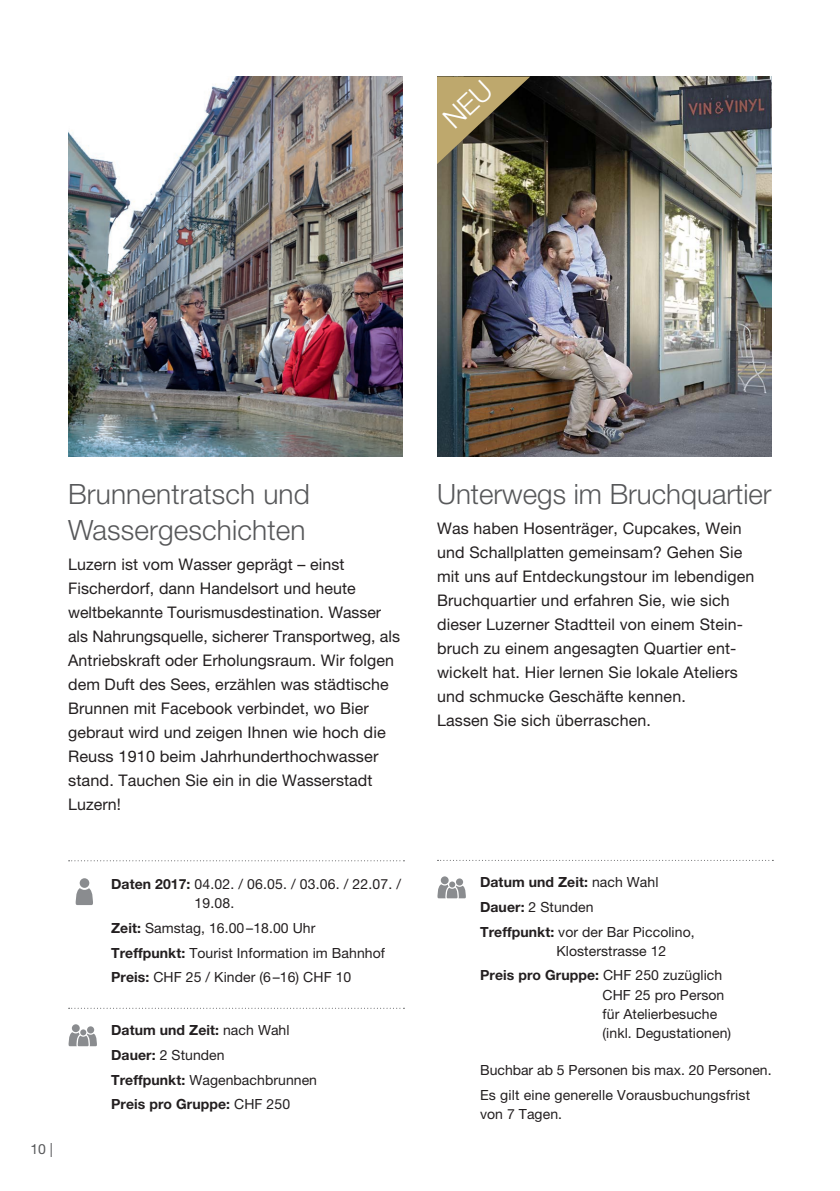
<style>
.page{position:relative;width:840px;height:1191px;background:#fff}
.page>*{position:absolute;margin:0;border:0;box-sizing:border-box;transform-origin:0 0}
.t1{font:300 28px/36px "Helvetica Neue";letter-spacing:.005em;color:#57585a}
.t2{font:16px/24px "Helvetica Neue";letter-spacing:.005em;color:#231f20}
.t3{font:14px/24.6px "Helvetica Neue";letter-spacing:.005em;color:#231f20}
.t4{font:700 14px/24.6px "Helvetica Neue";letter-spacing:.005em;color:#231f20}
.t5{font:14px "Helvetica Neue LT Std";color:#57585a}
.s1{font-weight:700}
.s2{font-weight:400}
</style>
<div class="page">
<img style="left:68px;top:77px;width:335px;height:379px">
<svg style="left:75px;top:888px;width:18px;height:17px"></svg>
<div style="left:80px;top:878px;width:9px;height:10px;background:#8a8c8f;border-radius:50%"></div>
<svg style="left:68px;top:1024px;width:29px;height:22px"></svg>
<svg style="left:69px;top:1007px;width:335px;height:1px"></svg>
<svg style="left:69px;top:860px;width:335px;height:1px"></svg>
<svg style="left:437px;top:876px;width:29px;height:22px"></svg>
<img style="left:437px;top:77px;width:334px;height:379px">
<svg style="left:437px;top:860px;width:336px;height:1px"></svg>
<svg style="left:437px;top:77px;width:93px;height:87px;background:#7f7350"></svg>
<h1 class="t1" style="left:68px;top:475px;width:243px">Brunnentratsch und<br>Wassergeschichten</h1>
<p class="t2" style="left:68px;top:552px;width:333px">Luzern ist vom Wasser geprägt – einst Fischerdorf, dann Handelsort und heute weltbekannte Tourismusdestination. Wasser als Nahrungsquelle, sicherer Transportweg, als Antriebskraft oder Erholungsraum. Wir folgen dem Duft des Sees, erzählen was städtische Brunnen mit Facebook verbindet, wo Bier gebraut wird und zeigen Ihnen wie hoch die Reuss 1910 beim Jahrhunderthochwasser stand. Tauchen Sie ein in die Wasserstadt Luzern!</p>
<p class="t5" style="left:30px;top:1140px;width:24px">10 |</p>
<p class="t3" style="left:194px;top:874px;width:208px;line-height:19px;text-indent:-83px"><span class="s1">Daten 2017:</span> 04.02. / 06.05. / 03.06. / 22.07. /<br>19.08.</p>
<p class="t3" style="left:111px;top:915px;width:275px"><span class="s1">Zeit:</span> Samstag, 16.00–18.00 Uhr<br><span class="s1">Treffpunkt:</span> Tourist Information im Bahnhof<br><span class="s1">Preis:</span> CHF 25 / Kinder (6–16) CHF 10</p>
<p class="t4" style="left:111px;top:1017px;width:207px">Datum und Zeit: <span class="s2">nach Wahl<br></span>Dauer: <span class="s2">2 Stunden<br></span>Treffpunkt: <span class="s2">Wagenbachbrunnen<br></span>Preis pro Gruppe: <span class="s2">CHF 250</span></p>
<h1 class="t1" style="left:437px;top:475px;width:336px">Unterwegs im Bruchquartier</h1>
<p class="t2" style="left:437px;top:516px;width:319px">Was haben Hosenträger, Cupcakes, Wein und Schallplatten gemeinsam? Gehen Sie mit uns auf Entdeckungstour im lebendigen Bruchquartier und erfahren Sie, wie sich dieser Luzerner Stadtteil von einem Stein&shy;bruch zu einem angesagten Quartier ent&shy;wickelt hat. Hier lernen Sie lokale Ateliers und schmucke Geschäfte kennen.<br>Lassen Sie sich überraschen.</p>
<p class="t3" style="left:480px;top:870px;width:216px"><span class="s1">Datum und Zeit:</span> nach Wahl<br><span class="s1">Dauer:</span> 2 Stunden<br><span class="s1">Treffpunkt:</span> vor der Bar Piccolino,</p>
<p class="t3" style="left:480px;top:938px;width:243px;text-indent:76px">Klosterstrasse 12<br><span class="s1">Preis pro Gruppe:</span> CHF 250 zuzüglich</p>
<p class="t3" style="left:602px;top:984px;width:130px;line-height:19px">CHF 25 pro Person für Atelierbesuche (inkl. Degustationen)</p>
<p class="t3" style="left:480px;top:1057px;width:293px">Buchbar ab 5 Personen bis max. 20 Personen.<br>Es gilt eine generelle Vorausbuchungsfrist</p>
<p class="t3" style="left:480px;top:1101px;width:83px">von 7 Tagen.</p>
</div>
